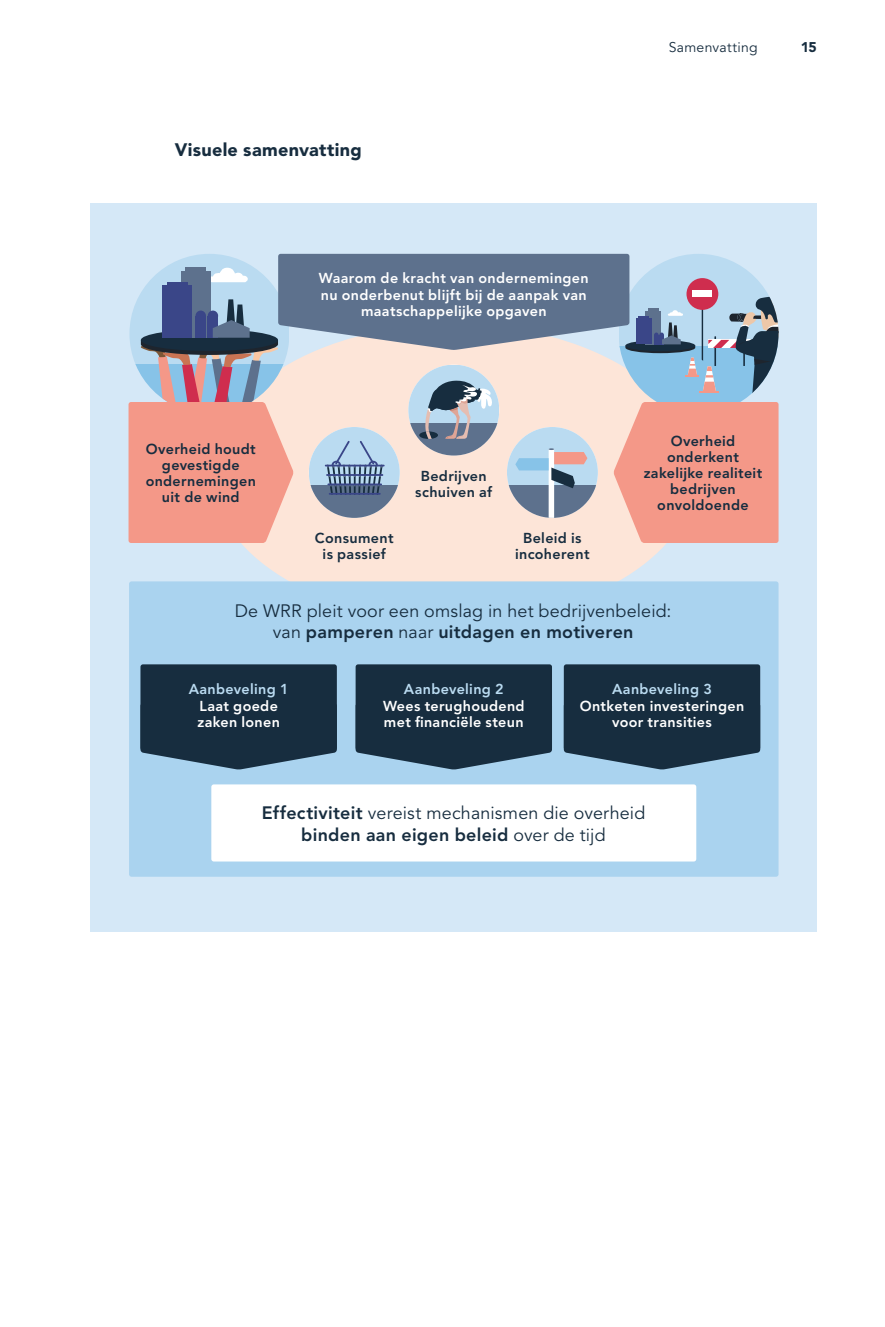
<style>
.page{position:relative;width:885px;height:1327px;background:#fff}
.page>*{position:absolute;margin:0;border:0;box-sizing:border-box;transform-origin:0 0}
.Figuur_Kop_9pt_Avenir{font:900 18px "Avenir LT Std";letter-spacing:.015em;color:#172d3f}
.t1{font:17.8px/21.6px "Avenir LT Std";letter-spacing:.01em;color:#172d3f;text-align:center}
.t2{font:800 14.4px/16px "Avenir LT Std";letter-spacing:.025em;color:#fff;text-align:center}
.t3{font:800 14.4px/16px "Avenir LT Std";letter-spacing:.025em;color:#172d3f;text-align:center}
.t4{font:14px "Avenir LT Std";letter-spacing:.02em;color:#172d3f}
.t5{font:900 14px "Avenir LT Std";color:#172d3f}
.s1{font-weight:800}
.s2{color:#badbf1}
</style>
<div class="page">
<div style="left:91px;top:203px;width:725px;height:728px;background:#d5e8f7"></div>
<div style="left:212px;top:324px;width:483px;height:297px;background:#fde5d8;border-radius:50%"></div>
<div style="left:129px;top:581px;width:649px;height:295px;background:#aad3ef;border-radius:3px"></div>
<svg style="left:563px;top:749px;width:197px;height:20px"></svg>
<svg style="left:355px;top:749px;width:197px;height:20px"></svg>
<svg style="left:140px;top:749px;width:197px;height:20px"></svg>
<div style="left:355px;top:664px;width:197px;height:86px;background:#172d3f;border-radius:3px"></div>
<div style="left:140px;top:664px;width:197px;height:86px;background:#172d3f;border-radius:3px"></div>
<div style="left:563px;top:664px;width:197px;height:86px;background:#172d3f;border-radius:3px"></div>
<div style="left:211px;top:784px;width:485px;height:77px;background:#fff;border-radius:3px"></div>
<svg style="left:128px;top:254px;width:650px;height:289px"></svg>
<h2 class="Figuur_Kop_9pt_Avenir" style="left:175px;top:139px;width:188px">Visuele samenvatting</h2>
<p class="t3" style="left:146px;top:441px;width:112px">Overheid houdt gevestigde ondernemingen uit de wind</p>
<p class="t2" style="left:319px;top:270px;width:271px">Waarom de kracht van ondernemingen nu onderbenut blijft bij de aanpak van maatschappelijke opgaven</p>
<p class="t3" style="left:315px;top:530px;width:80px">Consument is passief</p>
<p class="t3" style="left:415px;top:468px;width:78px">Bedrijven schuiven af</p>
<p class="t3" style="left:515px;top:530px;width:76px">Beleid is incoherent</p>
<p class="t4" style="left:668px;top:40px;width:90px">Samenvatting</p>
<p class="t5" style="left:800px;top:39px;width:18px">15</p>
<p class="t3" style="left:643px;top:433px;width:120px">Overheid onderkent zakelijke realiteit bedrijven onvoldoende</p>
<p class="t1" style="left:235px;top:600px;width:438px">De WRR pleit voor een omslag in het bedrijvenbeleid: van <span class="s1">pamperen</span> naar <span class="s1">uitdagen en motiveren</span></p>
<p class="t2" style="left:189px;top:681px;width:101px"><span class="s2">Aanbeveling 1<br></span>Laat goede zaken lonen</p>
<p class="t2" style="left:579px;top:681px;width:166px"><span class="s2">Aanbeveling 3<br></span>Ontketen investeringen voor transities</p>
<p class="t2" style="left:383px;top:681px;width:143px"><span class="s2">Aanbeveling 2<br></span>Wees terughoudend met financiële steun</p>
<p class="t1" style="left:262px;top:802px;width:385px"><span class="s1">Effectiviteit</span> vereist mechanismen die overheid <span class="s1">binden aan eigen beleid</span> over de tijd</p>
</div>
